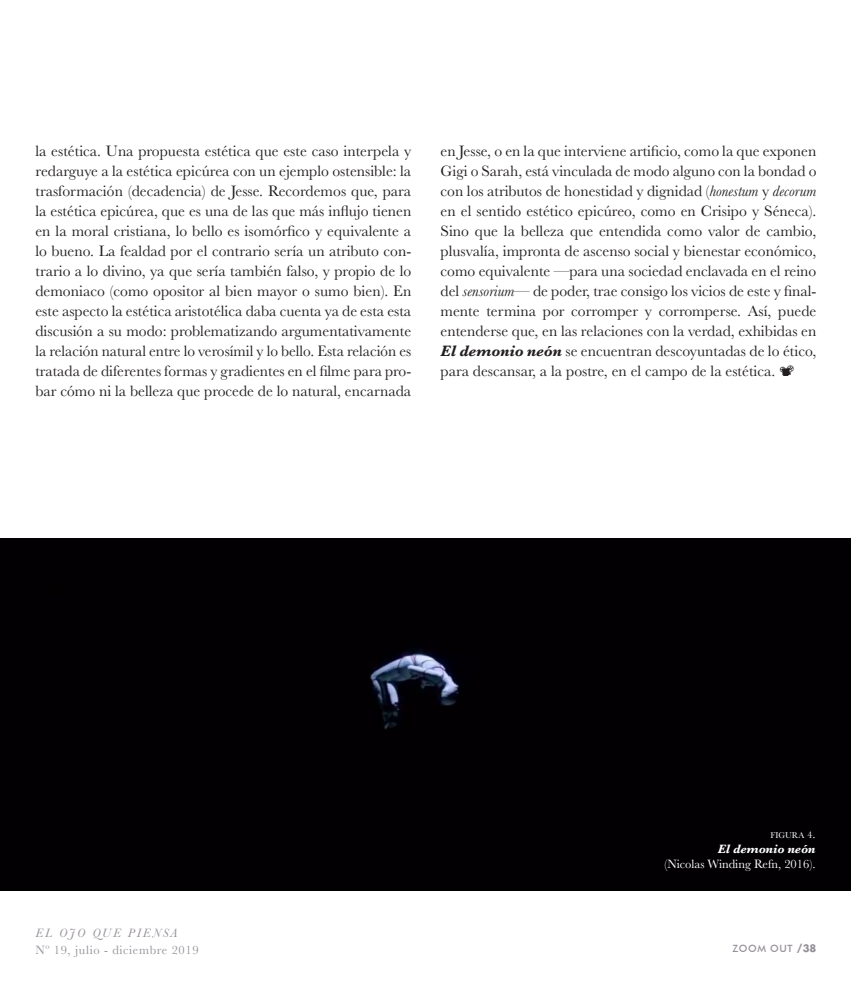
<style>
.page{position:relative;width:851px;height:993px;background:#fff}
.page>*{position:absolute;margin:0;border:0;box-sizing:border-box;transform-origin:0 0}
.Cuerpo{font:15.62px/20px "Baskerville";color:#231f20;text-align:justify}
.pie_de_foto{font:12.5px "Baskerville";color:#fff}
.t1{font:12.5px "Baskerville";letter-spacing:.05em;color:#969199}
.t2{font:italic 12.5px "Baskerville";letter-spacing:.16em;color:#969199}
.pie_de_foto-2{font:italic 700 12.5px "Baskerville";color:#fff}
.t3{font:500 10px "Futura BT";letter-spacing:.06em;color:#969199}
.pie_de_foto-3{font:8.75px "Baskerville";color:#fff}
.s1{font-style:italic}
.s2{font-weight:700;font-style:italic}
.s3{font-size:10px}
.s4{font-size:12.5px}
.s5{font-family:"Futura Std";font-weight:700}
</style>
<div class="page">
<div style="left:0;top:538px;width:850px;height:351px;background:#020003"></div>
<p class="Cuerpo" style="left:35px;top:141px;width:377px">la estética. Una propuesta estética que este caso interpela y redarguye a la estética epicúrea con un ejemplo ostensible: la trasformación (decadencia) de Jesse. Recordemos que, para la estética epicúrea, que es una de las que más influjo tienen en la moral cristiana, lo bello es isomórfico y equivalente a lo bueno. La fealdad por el contrario sería un atributo con&shy;trario a lo divino, ya que sería también falso, y propio de lo demoniaco (como opositor al bien mayor o sumo bien). En este aspecto la estética aristotélica daba cuenta ya de esta esta discusión a su modo: problematizando argumentativamente la relación natural entre lo verosímil y lo bello. Esta relación es tratada de diferentes formas y gradientes en el filme para pro&shy;bar cómo ni la belleza que procede de lo natural, encarnada</p>
<p class="Cuerpo" style="left:440px;top:141px;width:377px">en Jesse, o en la que interviene artificio, como la que exponen Gigi o Sarah, está vinculada de modo alguno con la bondad o con los atributos de honestidad y dignidad (<span class="s1">honestum</span> y <span class="s1">decorum </span>en el sentido estético epicúreo, como en Crisipo y Séneca).<br>Sino que la belleza que entendida como valor de cambio, plusvalía, impronta de ascenso social y bienestar económico, como equivalente —para una sociedad enclavada en el reino del <span class="s1">sensorium—</span> de poder, trae consigo los vicios de este y final&shy;mente termina por corromper y corromperse. Así, puede entenderse que, en las relaciones con la verdad, exhibidas en <span class="s2">El demonio neón</span> se encuentran descoyuntadas de lo ético, para descansar, a la postre, en el campo de la estética.</p>
<p class="pie_de_foto-3" style="left:770px;top:829px;width:46px">FIGURA <span class="s3">4</span><span class="s4">.</span></p>
<p class="pie_de_foto-2" style="left:717px;top:839px;width:99px">El demonio neón</p>
<p class="pie_de_foto" style="left:664px;top:855px;width:153px">(Nicolas Winding Refn, 2016).</p>
<p class="t2" style="left:35px;top:923px;width:144px">EL OJO QUE PIENSA</p>
<p class="t1" style="left:35px;top:941px;width:165px">Nº 19, julio - diciembre 2019</p>
<p class="t3" style="left:732px;top:941px;width:85px">ZOOM OUT <span class="s5">/38</span></p>
</div>
